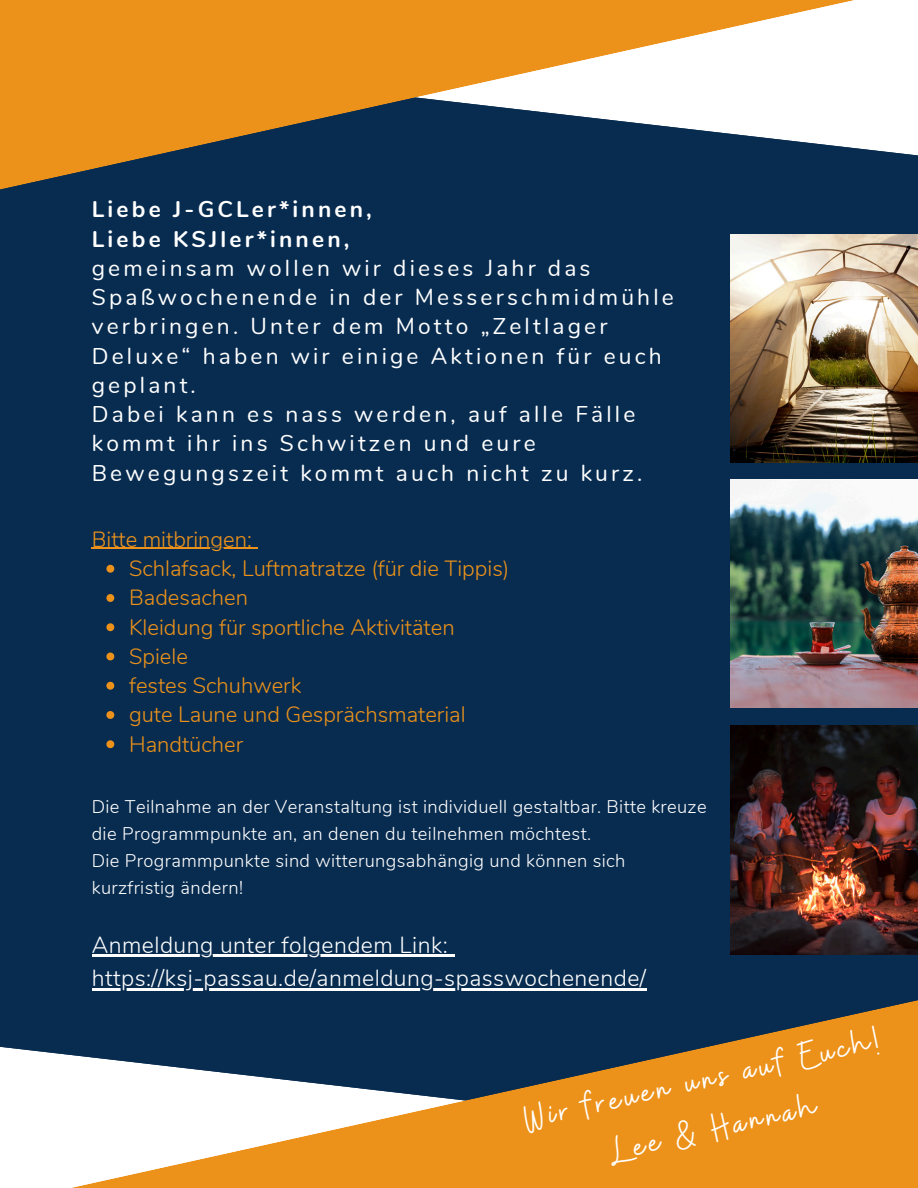
<style>
.page{position:relative;width:918px;height:1188px;background:#082c50}
.page>*{position:absolute;margin:0;border:0;box-sizing:border-box;transform-origin:0 0}
.t1{font:40.8px/50.4px "Buffalo";color:#fff;text-align:center}
.t2{font:300 22.95px "Nunito";letter-spacing:.02em;color:#fff}
.t3{font:22.8px/29.2px "Nunito";letter-spacing:.14em;color:#fff}
.t4{font:300 21.9px "Nunito";color:#ec921a}
.t5{font:300 18.3px/27px "Nunito";letter-spacing:.02em;color:#fff}
.s1{font-weight:700}
</style>
<div class="page">
<hr style="left:92px;top:548px;width:160px;height:1px;background:#ec921a">
<svg style="left:106px;top:565px;width:8px;height:8px"></svg>
<svg style="left:106px;top:594px;width:8px;height:8px"></svg>
<svg style="left:106px;top:623px;width:8px;height:8px"></svg>
<svg style="left:106px;top:653px;width:8px;height:7px"></svg>
<svg style="left:106px;top:682px;width:8px;height:8px"></svg>
<svg style="left:106px;top:711px;width:8px;height:8px"></svg>
<svg style="left:106px;top:740px;width:8px;height:8px"></svg>
<hr style="left:92px;top:955px;width:356px;height:2px;background:#fff">
<svg style="left:448px;top:955px;width:7px;height:2px"></svg>
<hr style="left:92px;top:989px;width:555px;height:2px;background:#fff">
<svg style="left:15px;top:1000px;width:903px;height:188px"></svg>
<svg style="left:0;top:0;width:908px;height:190px"></svg>
<img style="left:730px;top:234px;width:188px;height:229px">
<img style="left:730px;top:479px;width:188px;height:229px">
<img style="left:730px;top:726px;width:188px;height:228px">
<p class="t3" style="left:92px;top:195px;width:584px"><span class="s1">Liebe J-GCLer*innen,<br>Liebe KSJler*innen,<br></span>gemeinsam wollen wir dieses Jahr das<br>Spaßwochenende in der Messerschmidmühle verbringen. Unter dem Motto „Zeltlager<br>Deluxe“ haben wir einige Aktionen für euch geplant.<br>Dabei kann es nass werden, auf alle Fälle kommt ihr ins Schwitzen und eure<br>Bewegungszeit kommt auch nicht zu kurz.</p>
<h2 class="t4" style="left:92px;top:525px;width:162px">Bitte mitbringen:</h2>
<h2 class="t4" style="left:129px;top:554px;width:382px">Schlafsack, Luftmatratze (für die Tippis)</h2>
<p class="t4" style="left:129px;top:583px;width:121px">Badesachen</p>
<p class="t4" style="left:129px;top:612px;width:327px">Kleidung für sportliche Aktivitäten</p>
<p class="t4" style="left:129px;top:642px;width:60px">Spiele</p>
<p class="t4" style="left:129px;top:671px;width:174px">festes Schuhwerk</p>
<p class="t4" style="left:129px;top:700px;width:338px">gute Laune und Gesprächsmaterial</p>
<p class="t4" style="left:129px;top:729px;width:116px">Handtücher</p>
<p class="t5" style="left:92px;top:794px;width:616px">Die Teilnahme an der Veranstaltung ist individuell gestaltbar. Bitte kreuze die Programmpunkte an, an denen du teilnehmen möchtest.</p>
<p class="t5" style="left:92px;top:848px;width:535px">Die Programmpunkte sind witterungsabhängig und können sich kurzfristig ändern!</p>
<h2 class="t2" style="left:92px;top:929px;width:357px">Anmeldung unter folgendem Link:</h2>
<h1 class="t2" style="left:92px;top:963px;width:556px">https://ksj-passau.de/anmeldung-spasswochenende/</h1>
<h1 class="t1" style="left:520px;top:1098px;width:363px;rotate:-13deg">Wir freuen uns auf Euch!<br>Lee &amp; Hannah</h1>
</div>
